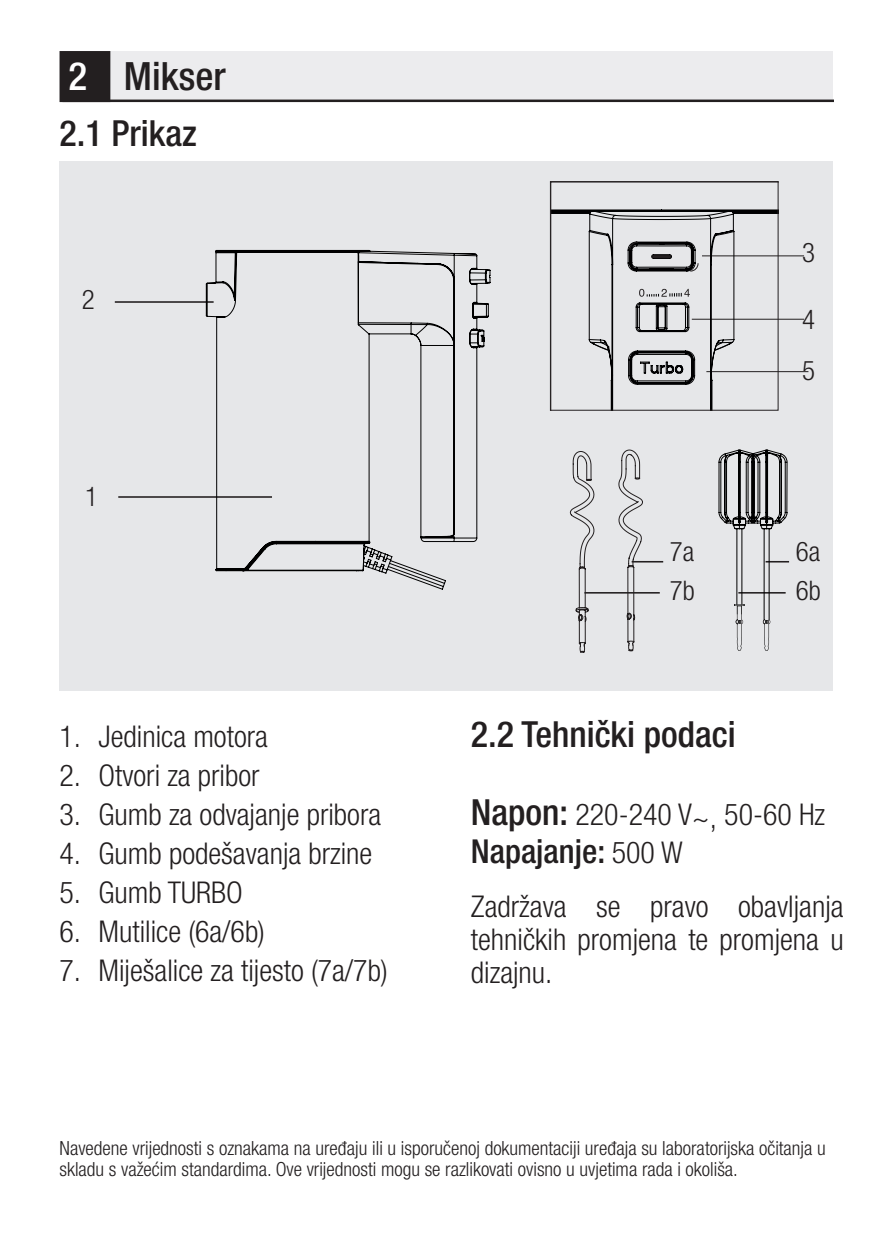
<style>
.page{position:relative;width:893px;height:1259px;background:#fff}
.page>*{position:absolute;margin:0;border:0;box-sizing:border-box;transform-origin:0 0}
.Unite_Baslik_Icerik{font:500 condensed 39px "Helvetica Neue LT Pro";color:#231f20}
.Alt_Baslik_Icerik{font:500 condensed 36px "Helvetica Neue LT Pro";color:#231f20}
.Alt_Baslik_Alti_Icer{font:500 condensed 33px "Helvetica Neue LT Pro";color:#231f20}
.Duz_Metin{font:300 condensed 30px/33px "Helvetica Neue LT Pro";color:#231f20;text-align:justify}
.Alt_Baslik_Icerik-2{font:300 condensed 30px "Helvetica Neue LT Pro";color:#231f20}
.Duz_Metin-2{font:300 condensed 27px "Helvetica Neue LT Pro";color:#231f20}
.t1{font:300 condensed 19.5px/21px "Helvetica Neue LT Pro";color:#231f20}
.s1{color:#fff}
.s2{font-weight:500;font-size:36px}
.s3{font-weight:300;font-size:30px}
</style>
<div class="page">
<div style="left:62px;top:51px;width:771px;height:50px;background:#ececee"></div>
<hr style="left:62px;top:100px;width:771px;height:2px;background:#231f20">
<div style="left:61px;top:53px;width:48px;height:48px;background:#231f20"></div>
<div style="left:60px;top:51px;width:50px;height:51px;border:3px solid #231f20"></div>
<div style="left:60px;top:162px;width:773px;height:529px;background:#e6e7e9"></div>
<hr style="left:584px;top:592px;width:76px;height:1px;background:#231f20">
<hr style="left:632px;top:561px;width:31px;height:1px;background:#231f20">
<hr style="left:118px;top:496px;width:154px;height:2px;background:#231f20">
<hr style="left:702px;top:255px;width:102px;height:1px;background:#231f20">
<hr style="left:692px;top:319px;width:112px;height:1px;background:#231f20">
<hr style="left:706px;top:371px;width:102px;height:1px;background:#231f20">
<svg style="left:718px;top:449px;width:71px;height:202px"></svg>
<hr style="left:115px;top:301px;width:99px;height:2px;background:#231f20">
<svg style="left:570px;top:449px;width:73px;height:204px"></svg>
<svg style="left:206px;top:250px;width:285px;height:340px"></svg>
<svg style="left:552px;top:209px;width:224px;height:199px"></svg>
<div style="left:550px;top:181px;width:228px;height:229px;border:1px solid #231f20"></div>
<p class="Unite_Baslik_Icerik" style="left:69px;top:53px;width:159px"><span class="s1">2</span> Mikser</p>
<p class="Alt_Baslik_Icerik" style="left:60px;top:112px;width:139px">2.1 Prikaz</p>
<p class="Duz_Metin-2" style="left:82px;top:283px;width:14px">2</p>
<p class="Duz_Metin-2" style="left:85px;top:481px;width:14px">1</p>
<p class="Duz_Metin" style="left:60px;top:719px;width:210px">1. Jedinica motora</p>
<p class="Duz_Metin" style="left:60px;top:758px;width:202px">2. Otvori za pribor</p>
<p class="Duz_Metin" style="left:60px;top:797px;width:323px">3. Gumb za odvajanje pribora</p>
<p class="Duz_Metin" style="left:60px;top:836px;width:314px">4. Gumb podešavanja brzine</p>
<p class="Duz_Metin" style="left:60px;top:875px;width:185px">5. Gumb TURBO</p>
<p class="Duz_Metin" style="left:60px;top:914px;width:207px">6. Mutilice (6a/6b)</p>
<p class="Duz_Metin" style="left:60px;top:953px;width:330px">7. Miješalice za tijesto (7a/7b)</p>
<p class="Duz_Metin-2" style="left:802px;top:237px;width:14px">3</p>
<p class="Duz_Metin-2" style="left:802px;top:303px;width:14px">4</p>
<p class="Duz_Metin-2" style="left:802px;top:354px;width:14px">5</p>
<p class="Duz_Metin-2" style="left:670px;top:536px;width:26px">7a</p>
<p class="Duz_Metin-2" style="left:796px;top:536px;width:26px">6a</p>
<p class="Duz_Metin-2" style="left:670px;top:575px;width:26px">7b</p>
<p class="Duz_Metin-2" style="left:796px;top:575px;width:26px">6b</p>
<p class="Alt_Baslik_Icerik" style="left:471px;top:713px;width:266px">2.2 Tehnički podaci</p>
<p class="Alt_Baslik_Icerik-2" style="left:471px;top:796px;width:356px"><span class="s2">Napon:</span> 220-240 V~, 50-60 Hz</p>
<p class="Alt_Baslik_Alti_Icer" style="left:471px;top:831px;width:213px">Napajanje: <span class="s3">500 W</span></p>
<p class="Duz_Metin" style="left:471px;top:890px;width:374px">Zadržava se pravo obavljanja tehničkih promjena te promjena u dizajnu.</p>
<p class="t1" style="left:60px;top:1137px;width:768px">Navedene vrijednosti s oznakama na uređaju ili u isporučenoj dokumentaciji uređaja su laboratorijska očitanja u skladu s važećim standardima. Ove vrijednosti mogu se razlikovati ovisno u uvjetima rada i okoliša.</p>
</div>
